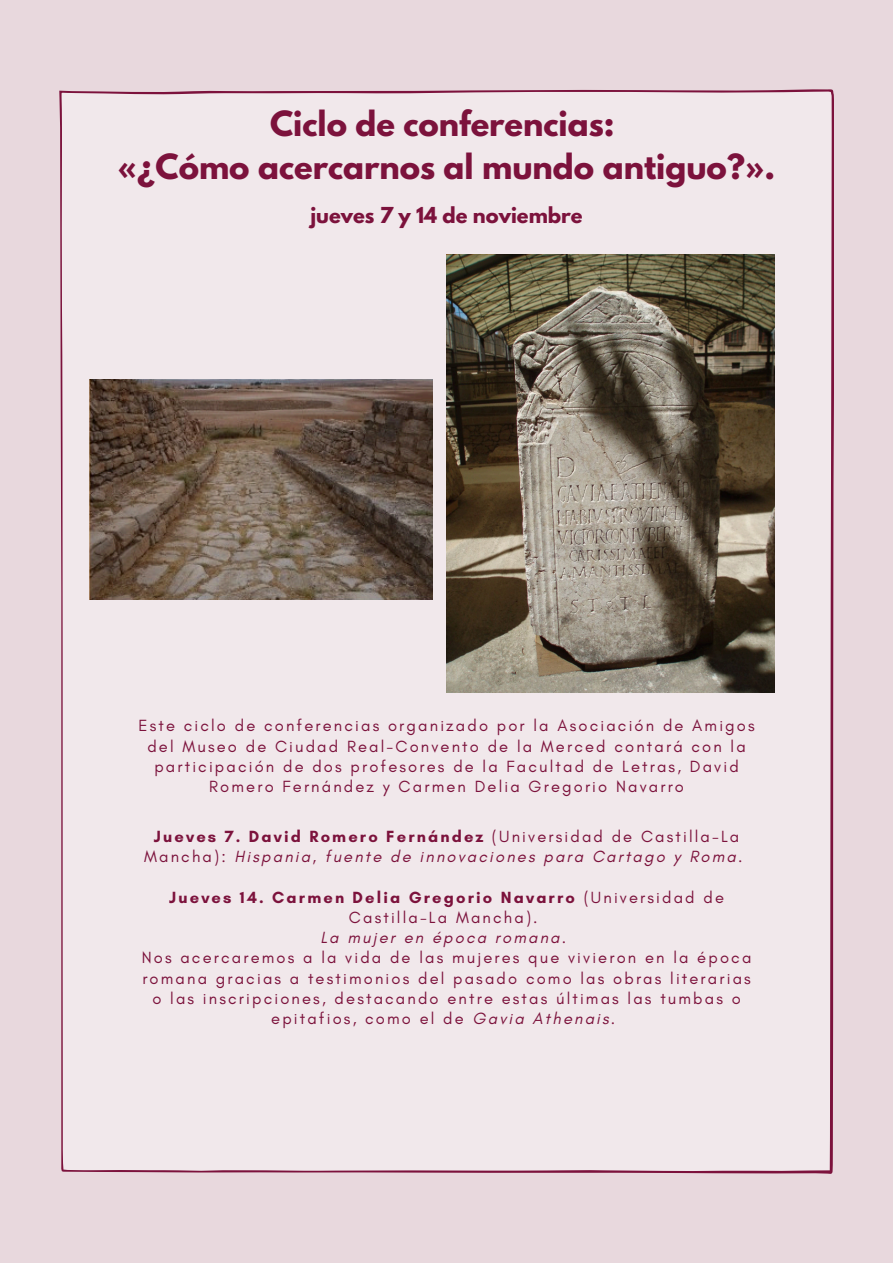
<style>
.page{position:relative;width:893px;height:1263px;background:#e8d8dd}
.page>*{position:absolute;margin:0;border:0;box-sizing:border-box;transform-origin:0 0}
.t1{font:700 30.75px/42.8px "League Spartan";color:#7c123c;text-align:center}
.t2{font:700 19.5px "League Spartan";color:#7c123c}
.t3{font:16.5px/20.2px "Glacial Indifference";letter-spacing:.13em;color:#7c123c;text-align:center}
.t4{font:italic 16.5px/20.2px "Glacial Indifference";letter-spacing:.13em;color:#7c123c;text-align:center}
.t5{font:700 16.5px/20.2px "Glacial Indifference";letter-spacing:.13em;color:#7c123c;text-align:center}
.s1{font-weight:700;font-style:normal}
.s2{font-style:normal}
.s3{font-weight:400}
.s4{font-style:italic}
</style>
<div class="page">
<div style="left:59px;top:89px;width:775px;height:1085px;background:#f1e8eb"></div>
<img style="left:446px;top:255px;width:328px;height:437px">
<img style="left:89px;top:380px;width:343px;height:219px">
<p class="t1" style="left:118px;top:106px;width:659px">Ciclo de conferencias:<br>«¿Cómo acercarnos al mundo antiguo?».</p>
<p class="t2" style="left:310px;top:205px;width:274px">jueves 7 y 14 de noviembre</p>
<p class="t3" style="left:138px;top:715px;width:618px">Este ciclo de conferencias organizado por la Asociación de Amigos del Museo de Ciudad Real-Convento de la Merced contará con la participación de dos profesores de la Facultad de Letras, David Romero Fernández y Carmen Delia Gregorio Navarro</p>
<p class="t4" style="left:144px;top:826px;width:600px"><span class="s1">Jueves 7. David Romero Fernández</span> <span class="s2">(Universidad de Castilla-La<br>Mancha):</span> Hispania, fuente de innovaciones para Cartago y Roma<span class="s2">.</span></p>
<p class="t5" style="left:169px;top:886px;width:556px">Jueves 14. Carmen Delia Gregorio Navarro <span class="s3">(Universidad de<br>Castilla-La Mancha).</span></p>
<p class="t4" style="left:320px;top:927px;width:247px">La mujer en época romana<span class="s2">.</span></p>
<p class="t3" style="left:142px;top:947px;width:611px">Nos acercaremos a la vida de las mujeres que vivieron en la época romana gracias a testimonios del pasado como las obras literarias o las inscripciones, destacando entre estas últimas las tumbas o epitafios, como el de <span class="s4">Gavia Athenais</span>.</p>
</div>
